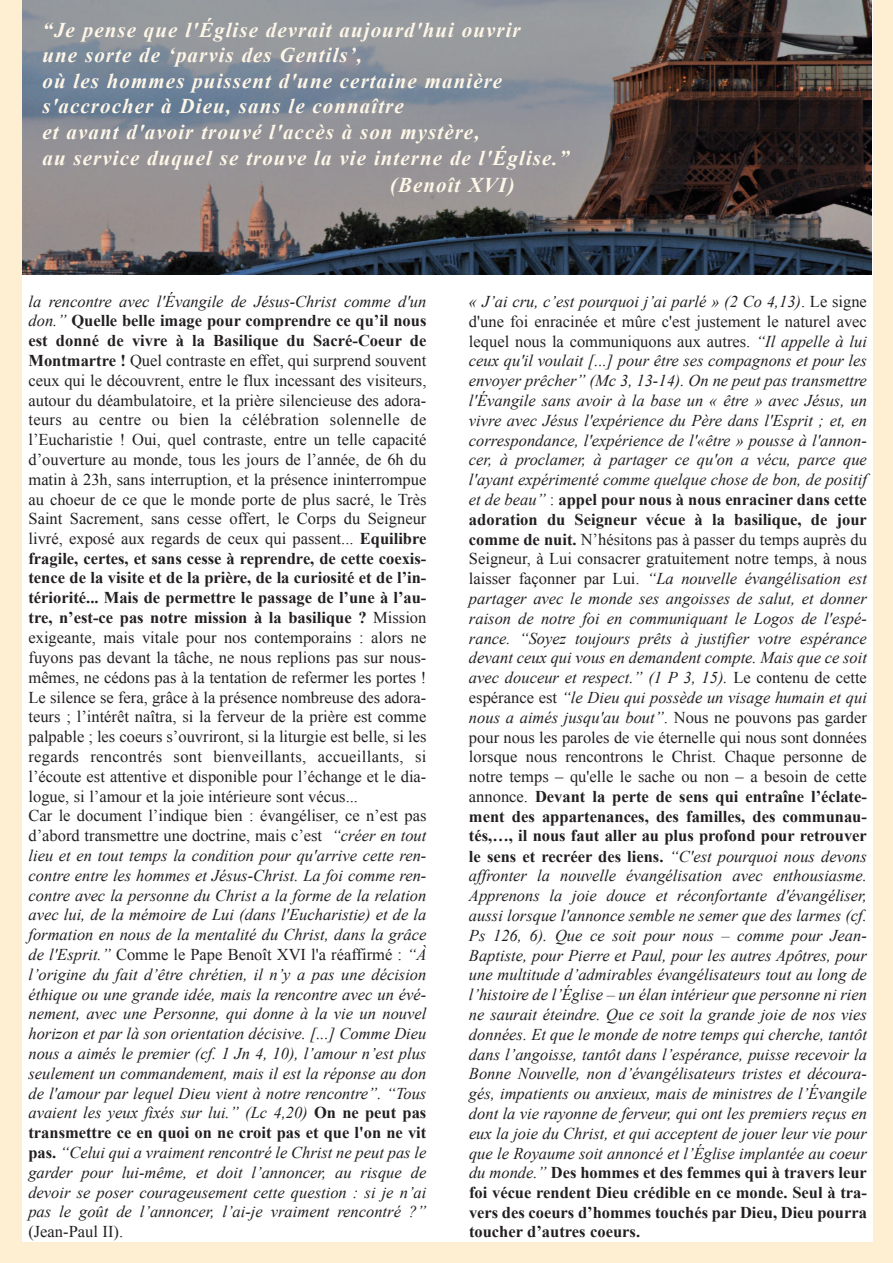
<style>
.page{position:relative;width:893px;height:1263px;background:#feefd2}
.page>*{position:absolute;margin:0;border:0;box-sizing:border-box;transform-origin:0 0}
.t1{font:italic 700 21px "Times New Roman";letter-spacing:.05em;color:#fef6e7}
.t2{font:16.5px/19.8px "Times New Roman";color:#231f20}
.t3{font:italic 16.5px/19.8px "Times New Roman";color:#231f20;text-align:justify}
.s1{font-style:italic}
.s2{font-weight:700}
.s3{font-style:normal}
.s4{font-weight:700;font-style:normal}
</style>
<div class="page">
<div style="left:22px;top:21px;width:851px;height:1220px;background:#fff"></div>
<img style="left:22px;top:0;width:850px;height:274px">
<p class="t1" style="left:43px;top:18px;width:480px">“Je pense que l'Église devrait aujourd'hui ouvrir</p>
<p class="t1" style="left:43px;top:44px;width:321px">une sorte de ‘parvis des Gentils’,</p>
<p class="t1" style="left:43px;top:69px;width:461px">où les hommes puissent d'une certaine manière</p>
<p class="t1" style="left:43px;top:95px;width:363px">s'accrocher à Dieu, sans le connaître</p>
<p class="t1" style="left:43px;top:120px;width:439px">et avant d'avoir trouvé l'accès à son mystère,</p>
<p class="t1" style="left:43px;top:146px;width:528px">au service duquel se trouve la vie interne de l'Église.”</p>
<p class="t1" style="left:390px;top:173px;width:126px">(Benoît XVI)</p>
<p class="t2" style="left:28px;top:291px;width:400px"><span class="s1">la rencontre avec l'Évangile de Jésus-Christ comme d'un don.”</span> <span class="s2">Quelle belle image pour comprendre ce qu’il nous est donné de vivre à la Basilique du Sacré-Coeur de Montmartre !</span> Quel contraste en effet, qui surprend souvent ceux qui le découvrent, entre le flux incessant des visiteurs, autour du déambulatoire, et la prière silencieuse des adora&shy;teurs au centre ou bien la célébration solennelle de l’Eucharistie ! Oui, quel contraste, entre un telle capacité d’ouverture au monde, tous les jours de l’année, de 6h du matin à 23h, sans interruption, et la présence ininterrompue au choeur de ce que le monde porte de plus sacré, le Très Saint Sacrement, sans cesse offert, le Corps du Seigneur livré, exposé aux regards de ceux qui passent... <span class="s2">Equilibre fragile, certes, et sans cesse à reprendre, de cette coexis&shy;tence de la visite et de la prière, de la curiosité et de l’in&shy;tériorité... Mais de permettre le passage de l’une à l’au&shy;tre, n’est-ce pas notre mission à la basilique ?</span> Mission exigeante, mais vitale pour nos contemporains : alors ne fuyons pas devant la tâche, ne nous replions pas sur nous&shy;mêmes, ne cédons pas à la tentation de refermer les portes !<br>Le silence se fera, grâce à la présence nombreuse des adora&shy;teurs ; l’intérêt naîtra, si la ferveur de la prière est comme palpable ; les coeurs s’ouvriront, si la liturgie est belle, si les regards rencontrés sont bienveillants, accueillants, si l’écoute est attentive et disponible pour l’échange et le dia&shy;logue, si l’amour et la joie intérieure sont vécus...<br>Car le document l’indique bien : évangéliser, ce n’est pas d’abord transmettre une doctrine, mais c’est <span class="s1">“créer en tout lieu et en tout temps la condition pour qu'arrive cette ren&shy;contre entre les hommes et Jésus-Christ. La foi comme ren&shy;contre avec la personne du Christ a la forme de la relation avec lui, de la mémoire de Lui (dans l'Eucharistie) et de la formation en nous de la mentalité du Christ, dans la grâce de l'Esprit.”</span> Comme le Pape Benoît XVI l'a réaffirmé : <span class="s1">“À l’origine du fait d’être chrétien, il n’y a pas une décision éthique ou une grande idée, mais la rencontre avec un évé&shy;nement, avec une Personne, qui donne à la vie un nouvel horizon et par là son orientation décisive. [...] Comme Dieu nous a aimés le premier (cf. 1 Jn 4, 10), l’amour n’est plus seulement un commandement, mais il est la réponse au don de l'amour par lequel Dieu vient à notre rencontre”. “Tous avaient les yeux fixés sur lui.” (Lc 4,20)</span> <span class="s2">On ne peut pas transmettre ce en quoi on ne croit pas et que l'on ne vit pas.</span> <span class="s1">“Celui qui a vraiment rencontré le Christ ne peut pas le garder pour lui-même, et doit l’annoncer, au risque de devoir se poser courageusement cette question : si je n’ai pas le goût de l’annoncer, l’ai-je vraiment rencontré ?”</span></p>
<p class="t2" style="left:28px;top:1222px;width:96px">(Jean-Paul II).</p>
<p class="t3" style="left:469px;top:292px;width:399px">« J’ai cru, c’est pourquoi j’ai parlé » (2 Co 4,13)<span class="s3">. Le signe d'une foi enracinée et mûre c'est justement le naturel avec lequel nous la communiquons aux autres.</span> “Il appelle à lui ceux qu'il voulait [...] pour être ses compagnons et pour les envoyer prêcher” (Mc 3, 13-14). On ne peut pas transmettre l'Évangile sans avoir à la base un « être » avec Jésus, un vivre avec Jésus l'expérience du Père dans l'Esprit ; et, en correspondance, l'expérience de l'«être » pousse à l'annon&shy;cer, à proclamer, à partager ce qu'on a vécu, parce que l'ayant expérimenté comme quelque chose de bon, de positif et de beau” <span class="s3">:</span> <span class="s4">appel pour nous à nous enraciner dans cette adoration du Seigneur vécue à la basilique, de jour comme de nuit.</span> <span class="s3">N’hésitons pas à passer du temps auprès du Seigneur, à Lui consacrer gratuitement notre temps, à nous laisser façonner par Lui.</span> “La nouvelle évangélisation est partager avec le monde ses angoisses de salut, et donner raison de notre foi en communiquant le Logos de l'espé&shy;rance. “Soyez toujours prêts à justifier votre espérance devant ceux qui vous en demandent compte. Mais que ce soit avec douceur et respect.” (1 P 3, 15). <span class="s3">Le contenu de cette espérance est</span> “le Dieu qui possède un visage humain et qui nous a aimés jusqu'au bout”<span class="s3">. Nous ne pouvons pas garder pour nous les paroles de vie éternelle qui nous sont données lorsque nous rencontrons le Christ. Chaque personne de notre temps – qu'elle le sache ou non – a besoin de cette annonce.</span> <span class="s4">Devant la perte de sens qui entraîne l’éclate&shy;ment des appartenances, des familles, des communau&shy;tés,…, il nous faut aller au plus profond pour retrouver le sens et recréer des liens.</span> “C'est pourquoi nous devons affronter la nouvelle évangélisation avec enthousiasme.<br>Apprenons la joie douce et réconfortante d'évangéliser, aussi lorsque l'annonce semble ne semer que des larmes (cf.<br>Ps 126, 6). Que ce soit pour nous – comme pour Jean-Baptiste, pour Pierre et Paul, pour les autres Apôtres, pour une multitude d’admirables évangélisateurs tout au long de l’histoire de l’Église – un élan intérieur que personne ni rien ne saurait éteindre. Que ce soit la grande joie de nos vies données. Et que le monde de notre temps qui cherche, tantôt dans l’angoisse, tantôt dans l’espérance, puisse recevoir la Bonne Nouvelle, non d’évangélisateurs tristes et découra&shy;gés, impatients ou anxieux, mais de ministres de l’Évangile dont la vie rayonne de ferveur, qui ont les premiers reçus en eux la joie du Christ, et qui acceptent de jouer leur vie pour que le Royaume soit annoncé et l’Église implantée au coeur du monde.” <span class="s4">Des hommes et des femmes qui à travers leur foi vécue rendent Dieu crédible en ce monde. Seul à tra&shy;vers des coeurs d’hommes touchés par Dieu, Dieu pourra toucher d’autres coeurs.</span></p>
</div>
